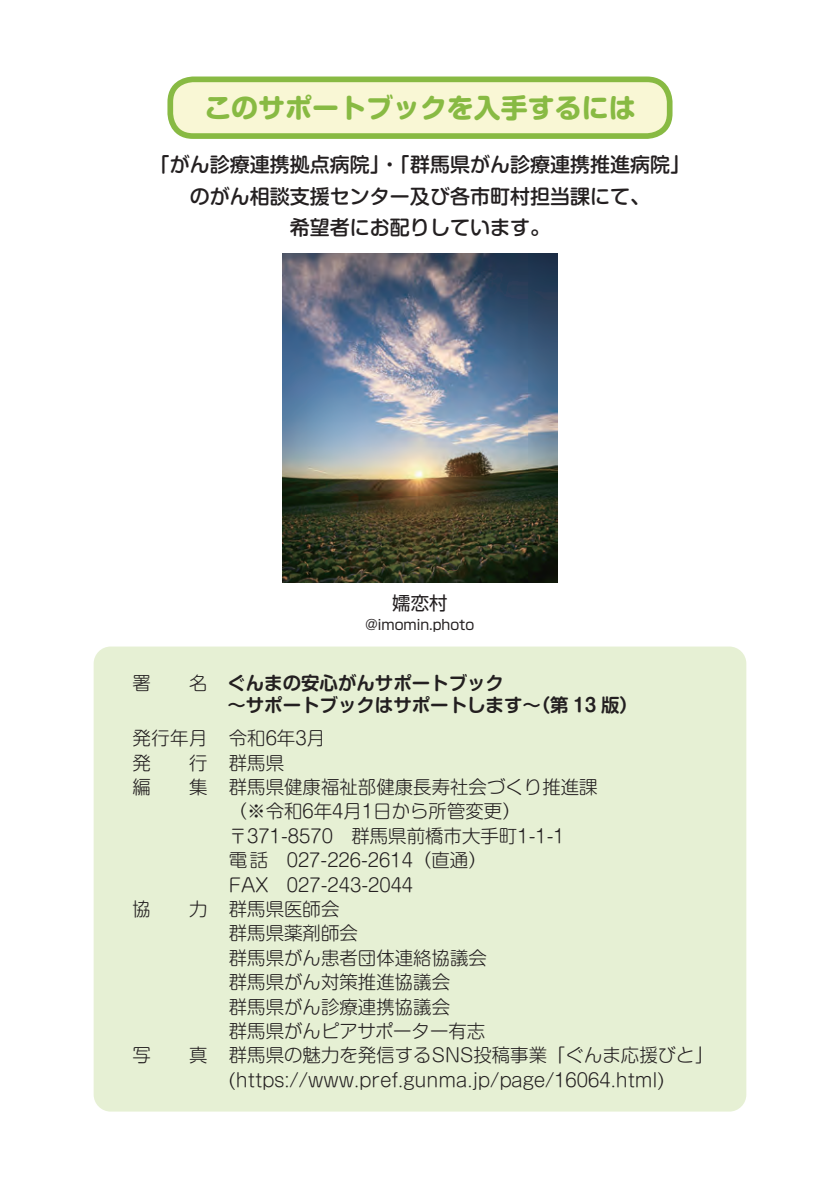
<style>
.page{position:relative;width:840px;height:1191px;background:#fff}
.page>*{position:absolute;margin:0;border:0;box-sizing:border-box;transform-origin:0 0}
.t1{font:700 27px "Shin M Go Pro";color:#88ba43}
.t2{font:500 20px/31.2px "Shin M Go Pro";color:#231f20;text-align:center}
.t3{font:300 18.4px/24.4px "Shin M Go Pro";color:#231f20}
.t4{font:700 18.4px/22.2px "Shin M Go Pro De";color:#231f20}
.t5{font:18.4px "Shin Go Pro";color:#231f20}
.t6{font:14px "Shin Go Pro";color:#231f20}
</style>
<div class="page">
<img style="left:282px;top:253px;width:275px;height:329px">
<div style="left:170px;top:79px;width:499px;height:57px;background:#f9f7d5;border-radius:23px"></div>
<div style="left:167px;top:76px;width:505px;height:63px;border:6px solid #88ba43;border-radius:23px"></div>
<div style="left:94px;top:646px;width:652px;height:465px;background:#e6f0d4;border-radius:17px"></div>
<h1 class="t1" style="left:204px;top:86px;width:432px">このサポートブックを入手するには</h1>
<p class="t2" style="left:150px;top:147px;width:542px">「がん診療連携拠点病院」・「群馬県がん診療連携推進病院」のがん相談支援センター及び各市町村担当課にて、<br>希望者にお配りしています。</p>
<p class="t3" style="left:132px;top:668px;width:20px">署</p>
<p class="t3" style="left:189px;top:668px;width:20px">名</p>
<p class="t3" style="left:132px;top:724px;width:76px">発行年月発</p>
<p class="t3" style="left:189px;top:748px;width:20px">行</p>
<p class="t3" style="left:132px;top:772px;width:20px">編</p>
<p class="t3" style="left:189px;top:772px;width:20px">集</p>
<p class="t3" style="left:132px;top:894px;width:20px">協</p>
<p class="t3" style="left:189px;top:894px;width:20px">力</p>
<p class="t3" style="left:132px;top:1041px;width:20px">写</p>
<p class="t3" style="left:189px;top:1041px;width:20px">真</p>
<p class="t5" style="left:392px;top:588px;width:57px">嬬恋村</p>
<p class="t6" style="left:365px;top:613px;width:110px">@imomin.photo</p>
<p class="t4" style="left:227px;top:669px;width:412px">ぐんまの安心がんサポートブック<br>～サポートブックはサポートします～（第 13 版）</p>
<p class="t3" style="left:229px;top:724px;width:485px">令和6年3月<br>群馬県<br>群馬県健康福祉部健康長寿社会づくり推進課<br>（※令和6年4月1日から所管変更）<br>〒371-8570　群馬県前橋市大手町1-1-1<br>電話　027-226-2614（直通）　<br>FAX　027-243-2044<br>群馬県医師会<br>群馬県薬剤師会<br>群馬県がん患者団体連絡協議会<br>群馬県がん対策推進協議会<br>群馬県がん診療連携協議会<br>群馬県がんピアサポーター有志<br>群馬県の魅力を発信するSNS投稿事業「ぐんま応援びと」(https://www.pref.gunma.jp/page/16064.html)</p>
</div>
